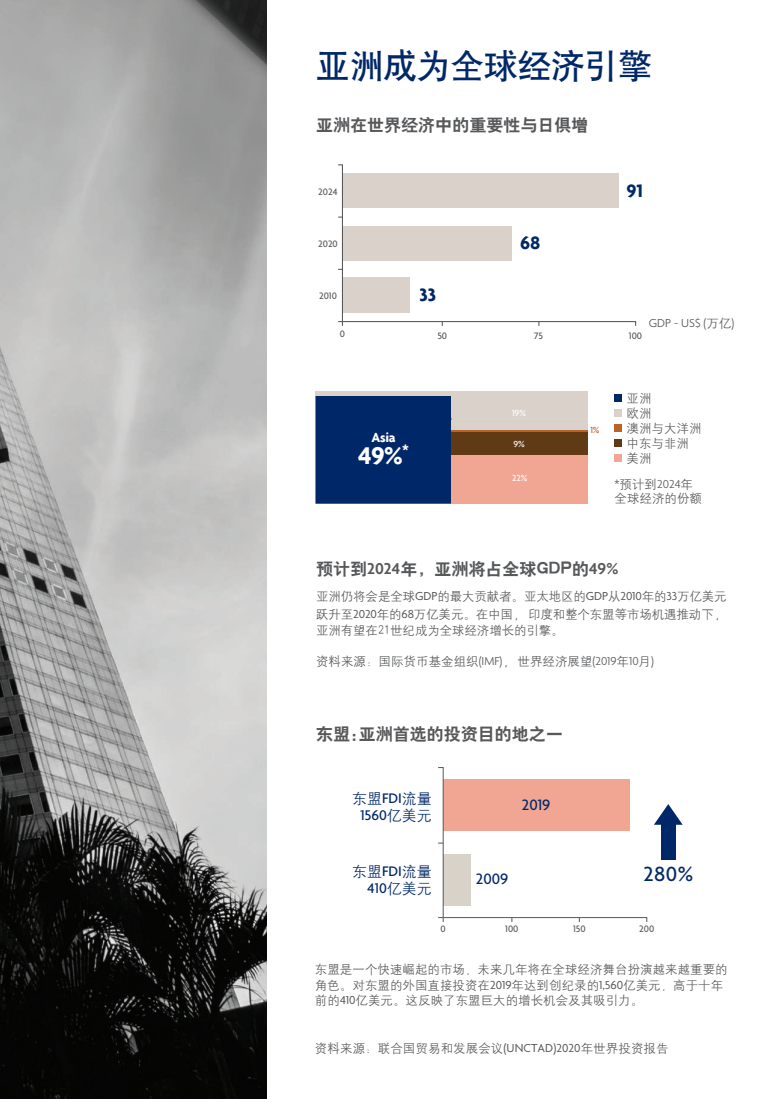
<style>
.page{position:relative;width:780px;height:1099px;background:#fff}
.page>*{position:absolute;margin:0;border:0;box-sizing:border-box;transform-origin:0 0}
.t1{font:34px "H Yb 1 gj";letter-spacing:-.015em;color:#002868}
.t2{font:700 26px "Agenda";color:#fff}
.t3{font:500 22.12px "Agenda";color:#002868}
.t4{font:700 19.25px "Agenda";color:#002868}
.t5{font:17px "H Yb 2 gj";color:#57585a}
.t6{font:500 16.25px "Agenda";color:#002868}
.t7{font:500 15.12px "Agenda";color:#002868}
.t8{font:15px "H Yg 2 gj";color:#002868}
.t9{font:700 14.25px "Agenda";color:#fff}
.t10{font:12.5px/15.6px "H Yg 2 gj";color:#57585a}
.t11{font:300 12.5px "Agenda";color:#57585a}
.t12{font:500 10.12px "Agenda";color:#57585a}
.t13{font:500 9.5px "Agenda";color:#fff}
.t14{font:500 9.5px "Agenda";color:#bc6228}
.s1{font-family:"H Yg 2 gj";font-weight:400}
.s2{font-family:"Agenda";font-weight:600}
.s3{font-family:"Agenda"}
.s4{font-size:15px}
.s5{font-family:"Agenda";font-weight:300}
.s6{font-family:"Agenda";font-weight:500}
.s7{font-family:"H Yg 2 gj";font-weight:400;font-size:15px}
</style>
<div class="page">
<div style="left:315px;top:395px;width:136px;height:108px;background:#002868"></div>
<hr style="left:451px;top:501px;width:137px;height:2px;background:#f1a693">
<hr style="left:451px;top:499px;width:137px;height:2px;background:#f1a693">
<hr style="left:451px;top:497px;width:137px;height:2px;background:#f1a693">
<hr style="left:451px;top:494px;width:137px;height:3px;background:#f1a693">
<hr style="left:451px;top:492px;width:137px;height:2px;background:#f1a693">
<hr style="left:451px;top:490px;width:137px;height:2px;background:#f1a693">
<hr style="left:451px;top:488px;width:137px;height:2px;background:#f1a693">
<hr style="left:451px;top:485px;width:137px;height:3px;background:#f1a693">
<hr style="left:451px;top:483px;width:137px;height:2px;background:#f1a693">
<hr style="left:451px;top:481px;width:137px;height:2px;background:#f1a693">
<hr style="left:451px;top:479px;width:137px;height:2px;background:#f1a693">
<hr style="left:451px;top:476px;width:137px;height:3px;background:#f1a693">
<hr style="left:451px;top:474px;width:137px;height:2px;background:#f1a693">
<hr style="left:451px;top:472px;width:137px;height:2px;background:#f1a693">
<hr style="left:451px;top:470px;width:137px;height:2px;background:#f1a693">
<hr style="left:451px;top:467px;width:137px;height:3px;background:#f1a693">
<hr style="left:451px;top:465px;width:137px;height:2px;background:#f1a693">
<hr style="left:451px;top:463px;width:137px;height:2px;background:#f1a693">
<hr style="left:451px;top:461px;width:137px;height:2px;background:#f1a693">
<hr style="left:451px;top:458px;width:137px;height:3px;background:#f1a693">
<hr style="left:451px;top:456px;width:137px;height:2px;background:#f1a693">
<hr style="left:451px;top:454px;width:137px;height:2px;background:#f1a693">
<hr style="left:451px;top:452px;width:137px;height:2px;background:#603915">
<hr style="left:451px;top:449px;width:137px;height:3px;background:#603915">
<hr style="left:451px;top:447px;width:137px;height:2px;background:#603915">
<hr style="left:451px;top:445px;width:137px;height:2px;background:#603915">
<hr style="left:451px;top:443px;width:137px;height:2px;background:#603915">
<hr style="left:451px;top:440px;width:137px;height:3px;background:#603915">
<hr style="left:451px;top:438px;width:137px;height:2px;background:#603915">
<hr style="left:451px;top:436px;width:137px;height:2px;background:#603915">
<hr style="left:451px;top:434px;width:137px;height:2px;background:#603915">
<hr style="left:451px;top:431px;width:137px;height:3px;background:#603915">
<hr style="left:451px;top:429px;width:137px;height:2px;background:#bc6228">
<hr style="left:451px;top:427px;width:137px;height:2px;background:#d9d1ca">
<hr style="left:451px;top:425px;width:137px;height:2px;background:#d9d1ca">
<hr style="left:451px;top:422px;width:137px;height:3px;background:#d9d1ca">
<hr style="left:451px;top:420px;width:137px;height:2px;background:#d9d1ca">
<hr style="left:451px;top:418px;width:137px;height:2px;background:#d9d1ca">
<hr style="left:451px;top:416px;width:137px;height:2px;background:#d9d1ca">
<hr style="left:451px;top:413px;width:137px;height:3px;background:#d9d1ca">
<hr style="left:451px;top:411px;width:137px;height:2px;background:#d9d1ca">
<hr style="left:451px;top:409px;width:137px;height:2px;background:#d9d1ca">
<hr style="left:451px;top:407px;width:137px;height:2px;background:#d9d1ca">
<hr style="left:451px;top:404px;width:137px;height:3px;background:#d9d1ca">
<hr style="left:451px;top:402px;width:137px;height:2px;background:#d9d1ca">
<hr style="left:451px;top:400px;width:137px;height:2px;background:#d9d1ca">
<hr style="left:451px;top:398px;width:137px;height:2px;background:#d9d1ca">
<hr style="left:451px;top:395px;width:137px;height:3px;background:#d9d1ca">
<hr style="left:451px;top:393px;width:137px;height:2px;background:#d9d1ca">
<hr style="left:451px;top:391px;width:137px;height:2px;background:#d9d1ca">
<hr style="left:315px;top:393px;width:136px;height:2px;background:#d9d1ca">
<hr style="left:315px;top:391px;width:136px;height:2px;background:#d9d1ca">
<svg style="left:338px;top:164px;width:298px;height:162px"></svg>
<img style="left:0;top:0;width:267px;height:1098px">
<div style="left:614px;top:454px;width:8px;height:8px;background:#f1a693"></div>
<div style="left:614px;top:439px;width:8px;height:8px;background:#603915"></div>
<div style="left:614px;top:424px;width:8px;height:8px;background:#bc6228"></div>
<div style="left:614px;top:409px;width:8px;height:8px;background:#d9d1ca"></div>
<div style="left:614px;top:394px;width:8px;height:8px;background:#002868"></div>
<svg style="left:438px;top:767px;width:209px;height:155px"></svg>
<div style="left:661px;top:821px;width:14px;height:39px;background:#002868"></div>
<svg style="left:654px;top:804px;width:28px;height:20px"></svg>
<h1 class="t1" style="left:316px;top:49px;width:337px">亚洲成为全球经济引擎</h1>
<h3 class="t5" style="left:316px;top:117px;width:274px">亚洲在世界经济中的重要性与日俱增</h3>
<p class="t12" style="left:318px;top:186px;width:21px">2024</p>
<h3 class="t4" style="left:626px;top:179px;width:18px">91</h3>
<p class="t12" style="left:318px;top:238px;width:21px">2020</p>
<h3 class="t4" style="left:520px;top:231px;width:22px">68</h3>
<p class="t12" style="left:319px;top:290px;width:19px">2010</p>
<h3 class="t4" style="left:419px;top:283px;width:18px">33</h3>
<p class="t11" style="left:648px;top:317px;width:87px">GDP - US$ (<span class="s1">万亿</span>)</p>
<p class="t12" style="left:340px;top:328px;width:7px">0</p>
<p class="t12" style="left:437px;top:330px;width:11px">50</p>
<p class="t12" style="left:534px;top:330px;width:11px">75</p>
<p class="t12" style="left:629px;top:330px;width:15px">100</p>
<p class="t9" style="left:371px;top:429px;width:26px">Asia</p>
<h2 class="t2" style="left:358px;top:440px;width:52px">49%<sup>*</sup></h2>
<p class="t13" style="left:512px;top:407px;width:16px">19%</p>
<p class="t13" style="left:513px;top:438px;width:13px">9%</p>
<p class="t13" style="left:512px;top:473px;width:17px">22%</p>
<p class="t14" style="left:590px;top:424px;width:11px">1%</p>
<p class="t10" style="left:626px;top:390px;width:26px">亚洲</p>
<p class="t10" style="left:626px;top:405px;width:26px">欧洲</p>
<p class="t10" style="left:626px;top:420px;width:76px">澳洲与大洋洲</p>
<p class="t10" style="left:626px;top:435px;width:64px">中东与非洲</p>
<p class="t10" style="left:626px;top:450px;width:26px">美洲</p>
<p class="t11" style="left:614px;top:477px;width:80px">*<span class="s1">预计到</span>2024<span class="s1">年</span></p>
<p class="t10" style="left:614px;top:490px;width:89px">全球经济的份额</p>
<h3 class="t5" style="left:316px;top:560px;width:304px">预计到<span class="s2">2024</span>年，亚洲将占全球GDP的<span class="s2">49%</span></h3>
<p class="t10" style="left:316px;top:587px;width:414px;line-height:18px">亚洲仍将会是全球<span class="s3">GDP</span>的最大贡献者。亚太地区的<span class="s3">GDP</span>从<span class="s3">2010</span>年的<span class="s3">33</span>万亿美元跃升至<span class="s3">2020</span>年的<span class="s3">68</span>万亿美元。在中国<span class="s4">，</span>印度和整个东盟等市场机遇推动下<span class="s4">，</span></p>
<p class="t10" style="left:316px;top:622px;width:249px">亚洲有望在21世纪成为全球经济增长的引擎。</p>
<p class="t10" style="left:316px;top:653px;width:339px">资料来源：国际货币基金组织<span class="s5">(IMF)</span><span class="s4">，</span>世界经济展望<span class="s5">(2019</span>年<span class="s5">10</span>月<span class="s5">)</span></p>
<h3 class="t5" style="left:316px;top:725px;width:248px">东盟:亚洲首选的投资目的地之一</h3>
<p class="t8" style="left:352px;top:790px;width:81px">东盟<span class="s6">FDI</span>流量</p>
<p class="t7" style="left:360px;top:806px;width:73px">1560<span class="s7">亿美元</span></p>
<h3 class="t6" style="left:522px;top:795px;width:30px">2019</h3>
<p class="t8" style="left:352px;top:864px;width:81px">东盟<span class="s6">FDI</span>流量</p>
<h3 class="t3" style="left:643px;top:862px;width:51px">280%</h3>
<p class="t7" style="left:367px;top:879px;width:66px">410<span class="s7">亿美元</span></p>
<h3 class="t6" style="left:476px;top:870px;width:34px">2009</h3>
<p class="t12" style="left:440px;top:923px;width:7px">0</p>
<p class="t12" style="left:505px;top:923px;width:15px">100</p>
<p class="t12" style="left:573px;top:923px;width:14px">150</p>
<p class="t12" style="left:639px;top:923px;width:17px">200</p>
<p class="t10" style="left:315px;top:961px;width:414px">东盟是一个快速崛起的市场，未来几年将在全球经济舞台扮演越来越重要的角色。对东盟的外国直接投资在<span class="s3">2019</span>年达到创纪录的<span class="s3">1,560</span>亿美元，高于十年前的<span class="s3">410</span>亿美元。这反映了东盟巨大的增长机会及其吸引力。</p>
<p class="t10" style="left:315px;top:1040px;width:355px">资料来源：联合国贸易和发展会议<span class="s3">(UNCTAD)2020</span>年世界投资报告</p>
</div>
